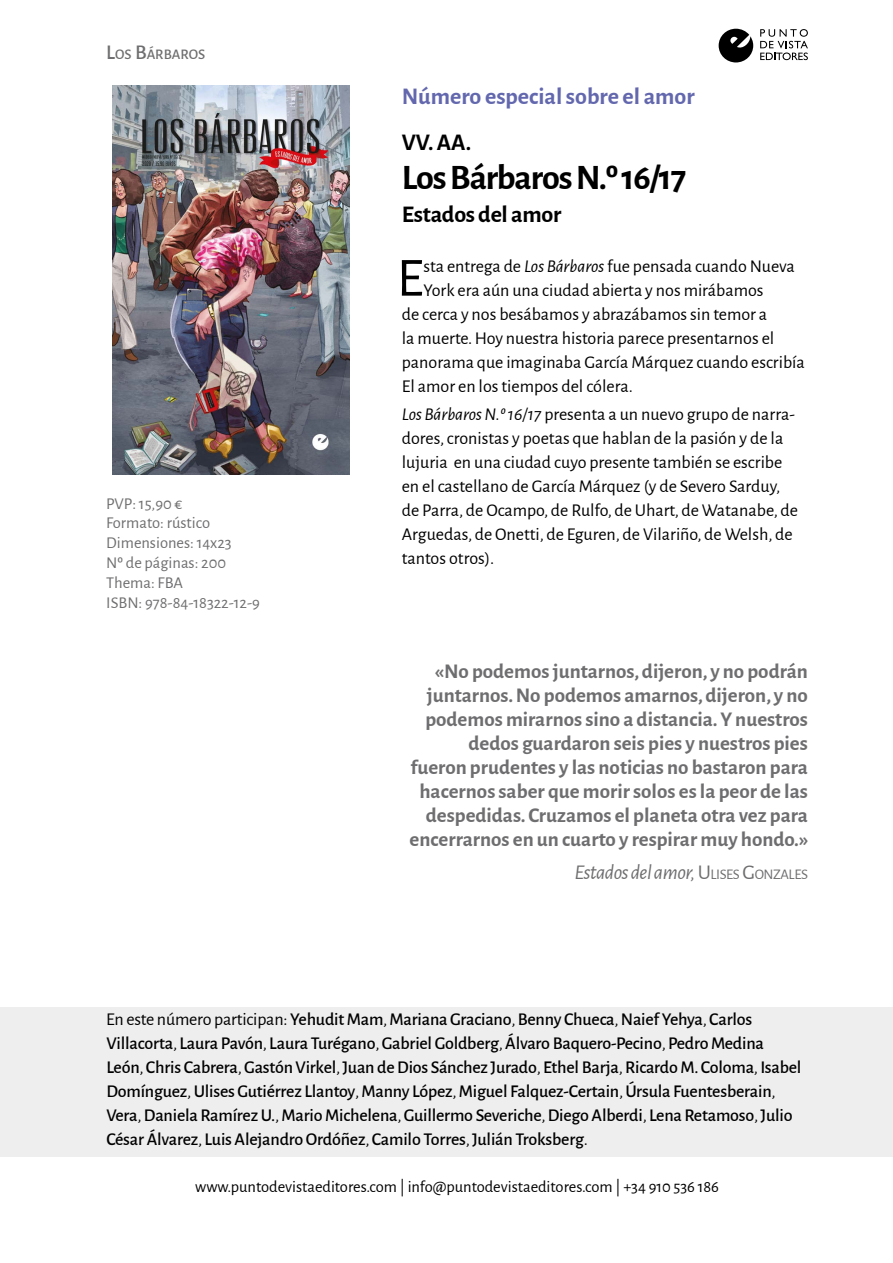
<style>
.page{position:relative;width:893px;height:1263px;background:#fff}
.page>*{position:absolute;margin:0;border:0;box-sizing:border-box;transform-origin:0 0}
.t1{font:55.5px "Alegreya Sans";color:#000}
.t2{font:700 36px "Alegreya Sans";letter-spacing:-.03em;color:#000}
.t3{font:700 24px "Alegreya Sans";color:#6368ae}
.t4{font:700 24px "Alegreya Sans";letter-spacing:-.01em;color:#000}
.t5{font:700 24px "Alegreya Sans";color:#000}
.t6{font:700 21px/24px "Alegreya Sans";color:#6e6e70;text-align:right}
.t7{font:italic 21px "Alegreya Sans";letter-spacing:-.02em;color:#6e6e70}
.t8{font:18px/24px "Alegreya Sans";color:#000}
.t9{font:500 18px/24px "Alegreya Sans";letter-spacing:-.01em;color:#000}
.t10{font:16.5px/19.8px "Alegreya Sans";color:#6e6e70}
.t11{font:16.5px "Alegreya Sans";color:#000}
.t12{font:500 14.7px "Alegreya Sans";color:#6e6e70}
.s1{font-size:21px}
.s2{font-style:italic}
.s3{font-style:normal}
.s4{font-style:normal;font-size:14.7px}
.s5{font-weight:400}
</style>
<div class="page">
<svg style="left:760px;top:29px;width:48px;height:31px"></svg>
<svg style="left:719px;top:29px;width:34px;height:33px"></svg>
<div style="left:0;top:1007px;width:893px;height:150px;background:#eee"></div>
<img style="left:112px;top:85px;width:237px;height:390px">
<p class="t12" style="left:106px;top:44px;width:100px"><span class="s1">L</span>OS <span class="s1">B</span>ÁRBAROS</p>
<p class="t10" style="left:106px;top:493px;width:155px">PVP: 15,90 €<br>Formato: rústico<br>Dimensiones: 14x23<br>Nº de páginas: 200<br>Thema: FBA<br>ISBN: 978-84-18322-12-9</p>
<h3 class="t3" style="left:402px;top:79px;width:294px">Número especial sobre el amor</h3>
<h3 class="t5" style="left:402px;top:125px;width:71px">VV. AA.</h3>
<h2 class="t2" style="left:402px;top:151px;width:286px">Los Bárbaros N.º 16/17</h2>
<h3 class="t4" style="left:402px;top:197px;width:161px">Estados del amor</h3>
<h1 class="t1" style="left:397px;top:240px;width:28px">E</h1>
<p class="t8" style="left:423px;top:253px;width:373px">sta entrega de <span class="s2">Los Bárbaros</span> fue pensada cuando Nueva</p>
<p class="t8" style="left:423px;top:277px;width:342px">York era aún una ciudad abierta y nos mirábamos</p>
<p class="t8" style="left:402px;top:301px;width:367px">de cerca y nos besábamos y abrazábamos sin temor a</p>
<p class="t8" style="left:402px;top:325px;width:374px">la muerte. Hoy nuestra historia parece presentarnos el</p>
<p class="t8" style="left:402px;top:349px;width:404px">panorama que imaginaba García Márquez cuando escribía</p>
<p class="t8" style="left:402px;top:373px;width:232px">El amor en los tiempos del cólera.</p>
<p class="t8" style="left:402px;top:401px;width:397px"><span class="s2">Los Bárbaros N.º 16/17</span> presenta a un nuevo grupo de narra&shy;dores, cronistas y poetas que hablan de la pasión y de la lujuria en una ciudad cuyo presente también se escribe en el castellano de García Márquez (y de Severo Sarduy, de Parra, de Ocampo, de Rulfo, de Uhart, de Watanabe, de Arguedas, de Onetti, de Eguren, de Vilariño, de Welsh, de tantos otros).</p>
<p class="t6" style="left:410px;top:657px;width:400px">«No podemos juntarnos, dijeron, y no podrán juntarnos. No podemos amarnos, dijeron, y no podemos mirarnos sino a distancia. Y nuestros dedos guardaron seis pies y nuestros pies fueron prudentes y las noticias no bastaron para hacernos saber que morir solos es la peor de las despedidas. Cruzamos el planeta otra vez para encerrarnos en un cuarto y respirar muy hondo.»</p>
<p class="t7" style="left:574px;top:858px;width:235px">Estados del amor,<span class="s3">U</span><span class="s4">LISES</span> <span class="s3">G</span><span class="s4">ONZALES</span></p>
<p class="t9" style="left:106px;top:1006px;width:697px"><span class="s5">En este número participan:</span> Yehudit Mam<span class="s5">,</span> Mariana Graciano<span class="s5">,</span> Benny Chueca<span class="s5">,</span> Naief Yehya<span class="s5">,</span> Carlos Villacorta<span class="s5">,</span> Laura Pavón<span class="s5">,</span> Laura Turégano<span class="s5">,</span> Gabriel Goldberg<span class="s5">,</span> Álvaro Baquero-Pecino<span class="s5">,</span> Pedro Medina León<span class="s5">,</span> Chris Cabrera<span class="s5">,</span> Gastón Virkel<span class="s5">,</span> Juan de Dios Sánchez Jurado<span class="s5">,</span> Ethel Barja<span class="s5">,</span> Ricardo M. Coloma<span class="s5">,</span> Isabel Domínguez<span class="s5">,</span> Ulises Gutiérrez Llantoy<span class="s5">,</span> Manny López<span class="s5">,</span> Miguel Falquez-Certain<span class="s5">,</span> Úrsula Fuentesberain<span class="s5">, </span>Vera<span class="s5">,</span> Daniela Ramírez U.<span class="s5">,</span> Mario Michelena<span class="s5">,</span> Guillermo Severiche<span class="s5">,</span> Diego Alberdi<span class="s5">,</span> Lena Retamoso<span class="s5">,</span> Julio César Álvarez<span class="s5">,</span> Luis Alejandro Ordóñez<span class="s5">,</span> Camilo Torres<span class="s5">,</span> Julián Troksberg<span class="s5">.</span></p>
<p class="t11" style="left:195px;top:1176px;width:525px">www.puntodevistaeditores.com | info@puntodevistaeditores.com | +34 910 536 186</p>
</div>
